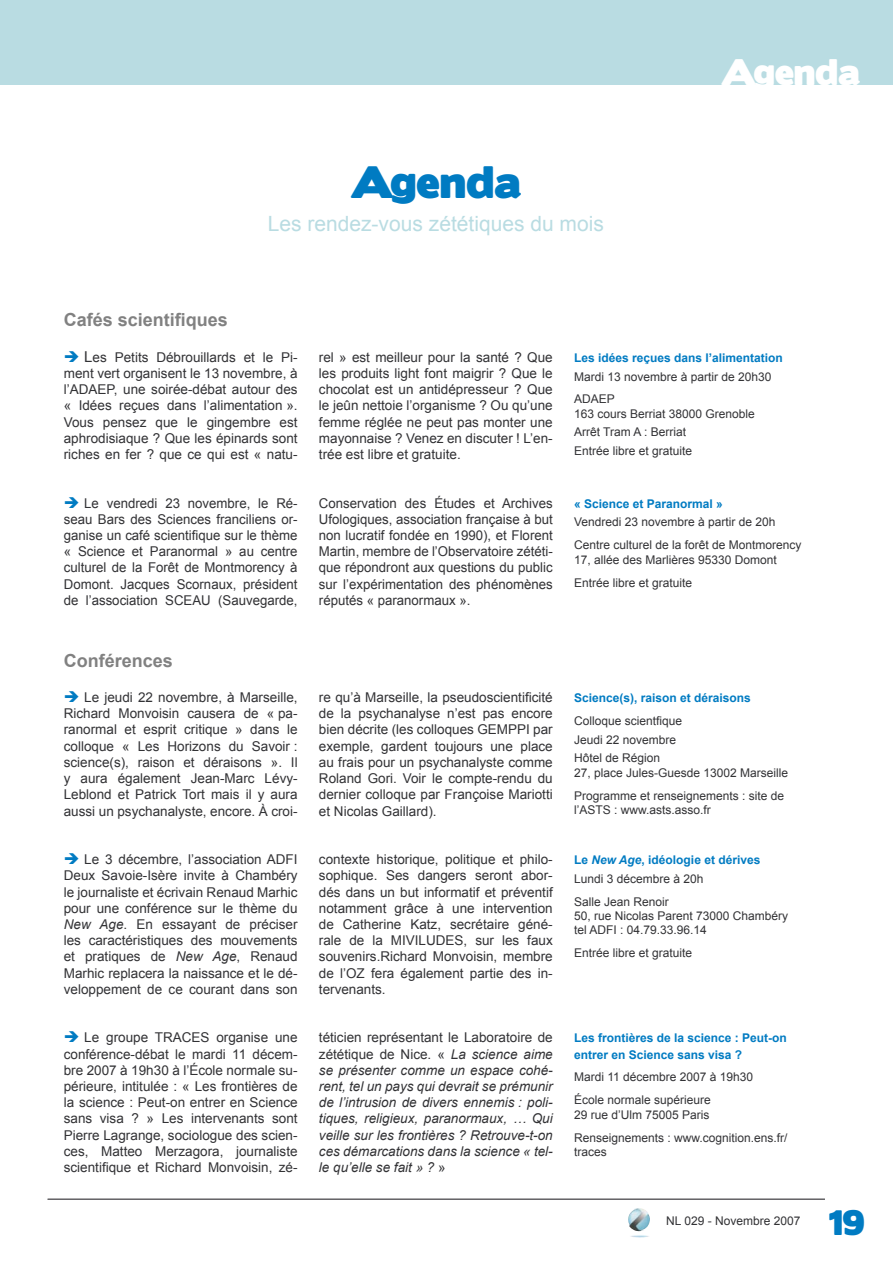
<style>
.page{position:relative;width:893px;height:1263px;background:#fff}
.page>*{position:absolute;margin:0;border:0;box-sizing:border-box;transform-origin:0 0}
.t1{font:40.5px "Boris Black Bloxx";color:#007bc2}
.t2{font:33px "Boris Black Bloxx";color:#fff}
.t3{font:31.5px "Boris Black Bloxx";color:#007bc2}
.t4{font:21px "Arial";color:#b9dce2}
.t5{font:700 18px "Arial";color:#818181}
.t6{font:13.5px/16.2px "Arial";color:#323235;text-align:justify}
.t7{font:italic 13.5px/16.2px "Arial";color:#323235;text-align:justify}
.t8{font:12px/23px "Arial";color:#323235}
.t9{font:700 12px/18.6px "Arial";color:#007bc2}
.s1{color:#007bc2}
.s2{font-size:15px}
.s3{font-style:italic}
.s4{font-weight:400;color:#323235}
.s5{font-style:normal}
</style>
<div class="page">
<div style="left:0;top:0;width:893px;height:85px;background:#b9dce2"></div>
<img style="left:628px;top:1208px;width:22px;height:29px">
<hr style="left:48px;top:1199px;width:777px;height:1px;background:#59585c">
<h3 class="t5" style="left:64px;top:308px;width:166px">Cafés scientifiques</h3>
<h1 class="t1" style="left:350px;top:151px;width:173px">Agenda</h1>
<h3 class="t4" style="left:268px;top:210px;width:338px">Les rendez-vous zététiques du mois</h3>
<h2 class="t2" style="left:721px;top:47px;width:141px">Agenda</h2>
<p class="t6" style="left:64px;top:349px;width:235px"><span class="s1">➔</span> <span class="s2">L</span>es Petits Débrouillards et le Pi&shy;ment vert organisent le 13 novembre, à l’ADAEP, une soirée-débat autour des « Idées reçues dans l’alimentation ».<br>Vous pensez que le gingembre est aphrodisiaque ? Que les épinards sont riches en fer ? que ce qui est « natu-</p>
<p class="t6" style="left:319px;top:349px;width:235px">rel » est meilleur pour la santé ? Que les produits light font maigrir ? Que le chocolat est un antidépresseur ? Que le jeûn nettoie l’organisme ? Ou qu’une femme réglée ne peut pas monter une mayonnaise ? Venez en discuter ! L’en&shy;trée est libre et gratuite.</p>
<p class="t9" style="left:574px;top:349px;width:210px">Les idées reçues dans l’alimentation</p>
<p class="t8" style="left:574px;top:365px;width:199px">Mardi 13 novembre à partir de 20h30<br>ADAEP</p>
<p class="t8" style="left:574px;top:404px;width:182px;line-height:18.6px">163 cours Berriat 38000 Grenoble<br>Arrêt Tram A : Berriat<br>Entrée libre et gratuite</p>
<p class="t6" style="left:64px;top:495px;width:235px"><span class="s1">➔</span> Le vendredi 23 novembre, le Ré&shy;seau Bars des Sciences franciliens or&shy;ganise un café scientifique sur le thème « Science et Paranormal » au centre culturel de la Forêt de Montmorency à Domont. Jacques Scornaux, président de l’association SCEAU (Sauvegarde,</p>
<p class="t6" style="left:319px;top:495px;width:235px">Conservation des Études et Archives Ufologiques, association française à but non lucratif fondée en 1990), et Florent Martin, membre de l’Observatoire zététi&shy;que répondront aux questions du public sur l’expérimentation des phénomènes réputés « paranormaux ».</p>
<p class="t9" style="left:574px;top:494px;width:150px">« Science et Paranormal »</p>
<p class="t8" style="left:574px;top:511px;width:229px">Vendredi 23 novembre à partir de 20h<br>Centre culturel de la forêt de Montmorency</p>
<p class="t8" style="left:574px;top:548px;width:204px">17, allée des Marlières 95330 Domont<br>Entrée libre et gratuite</p>
<h3 class="t5" style="left:64px;top:648px;width:111px">Conférences</h3>
<p class="t6" style="left:64px;top:689px;width:235px"><span class="s1">➔</span> Le jeudi 22 novembre, à Marseille, Richard Monvoisin causera de « pa&shy;ranormal et esprit critique » dans le colloque « Les Horizons du Savoir : science(s), raison et déraisons ». Il y aura également Jean-Marc Lévy-Leblond et Patrick Tort mais il y aura aussi un psychanalyste, encore. À croi-</p>
<p class="t6" style="left:319px;top:689px;width:235px">re qu’à Marseille, la pseudoscientificité de la psychanalyse n’est pas encore bien décrite (les colloques GEMPPI par exemple, gardent toujours une place au frais pour un psychanalyste comme Roland Gori. Voir le compte-rendu du dernier colloque par Françoise Mariotti et Nicolas Gaillard).</p>
<p class="t9" style="left:574px;top:689px;width:178px">Science(s), raison et déraisons</p>
<p class="t8" style="left:574px;top:712px;width:110px;line-height:18.6px">Colloque scientfique<br>Jeudi 22 novembre<br>Hôtel de Région</p>
<p class="t8" style="left:574px;top:761px;width:216px">27, place Jules-Guesde 13002 Marseille<br>Programme et renseignements : site de</p>
<p class="t8" style="left:574px;top:798px;width:138px">l’ASTS : www.asts.asso.fr</p>
<p class="t6" style="left:64px;top:851px;width:235px"><span class="s1">➔</span> Le 3 décembre, l’association ADFI Deux Savoie-Isère invite à Chambéry le journaliste et écrivain Renaud Marhic pour une conférence sur le thème du <span class="s3">New Age</span>. En essayant de préciser les caractéristiques des mouvements et pratiques de <span class="s3">New Age</span>, Renaud Marhic replacera la naissance et le dé&shy;veloppement de ce courant dans son</p>
<p class="t6" style="left:319px;top:851px;width:235px">contexte historique, politique et philo&shy;sophique. Ses dangers seront abor&shy;dés dans un but informatif et préventif notamment grâce à une intervention de Catherine Katz, secrétaire géné&shy;rale de la MIVILUDES, sur les faux souvenirs.Richard Monvoisin, membre de l’OZ fera également partie des in&shy;tervenants.</p>
<p class="t9" style="left:574px;top:851px;width:188px">Le <span class="s3">New Age</span>, idéologie et dérives<br><span class="s4">Lundi 3 décembre à 20h</span></p>
<p class="t8" style="left:574px;top:894px;width:216px;line-height:14.4px">Salle Jean Renoir<br>50, rue Nicolas Parent 73000 Chambéry tel ADFI : 04.79.33.96.14</p>
<p class="t8" style="left:574px;top:942px;width:120px">Entrée libre et gratuite</p>
<p class="t6" style="left:64px;top:1030px;width:235px"><span class="s1">➔</span> Le groupe TRACES organise une conférence-débat le mardi 11 décem&shy;bre 2007 à 19h30 à l’École normale su&shy;périeure, intitulée : « Les frontières de la science : Peut-on entrer en Science sans visa ? » Les intervenants sont Pierre Lagrange, sociologue des scien&shy;ces, Matteo Merzagora, journaliste scientifique et Richard Monvoisin, zé-</p>
<p class="t7" style="left:319px;top:1030px;width:235px"><span class="s5">téticien représentant le Laboratoire de zététique de Nice. «</span> La science aime se présenter comme un espace cohé&shy;rent, tel un pays qui devrait se prémunir de l’intrusion de divers ennemis : poli&shy;tiques, religieux, paranormaux, … Qui veille sur les frontières ? Retrouve-t-on ces démarcations dans la science « tel&shy;le qu’elle se fait » ? <span class="s5">»</span></p>
<p class="t9" style="left:574px;top:1030px;width:214px;line-height:16.2px">Les frontières de la science : Peut-on entrer en Science sans visa ?</p>
<p class="t8" style="left:574px;top:1066px;width:181px">Mardi 11 décembre 2007 à 19h30<br>École normale supérieure</p>
<p class="t8" style="left:574px;top:1103px;width:215px">29 rue d’Ulm 75005 Paris<br>Renseignements : www.cognition.ens.fr/</p>
<p class="t8" style="left:574px;top:1140px;width:34px">traces</p>
<p class="t8" style="left:666px;top:1209px;width:136px">NL 029 - Novembre 2007</p>
<h3 class="t3" style="left:829px;top:1199px;width:38px">19</h3>
</div>
